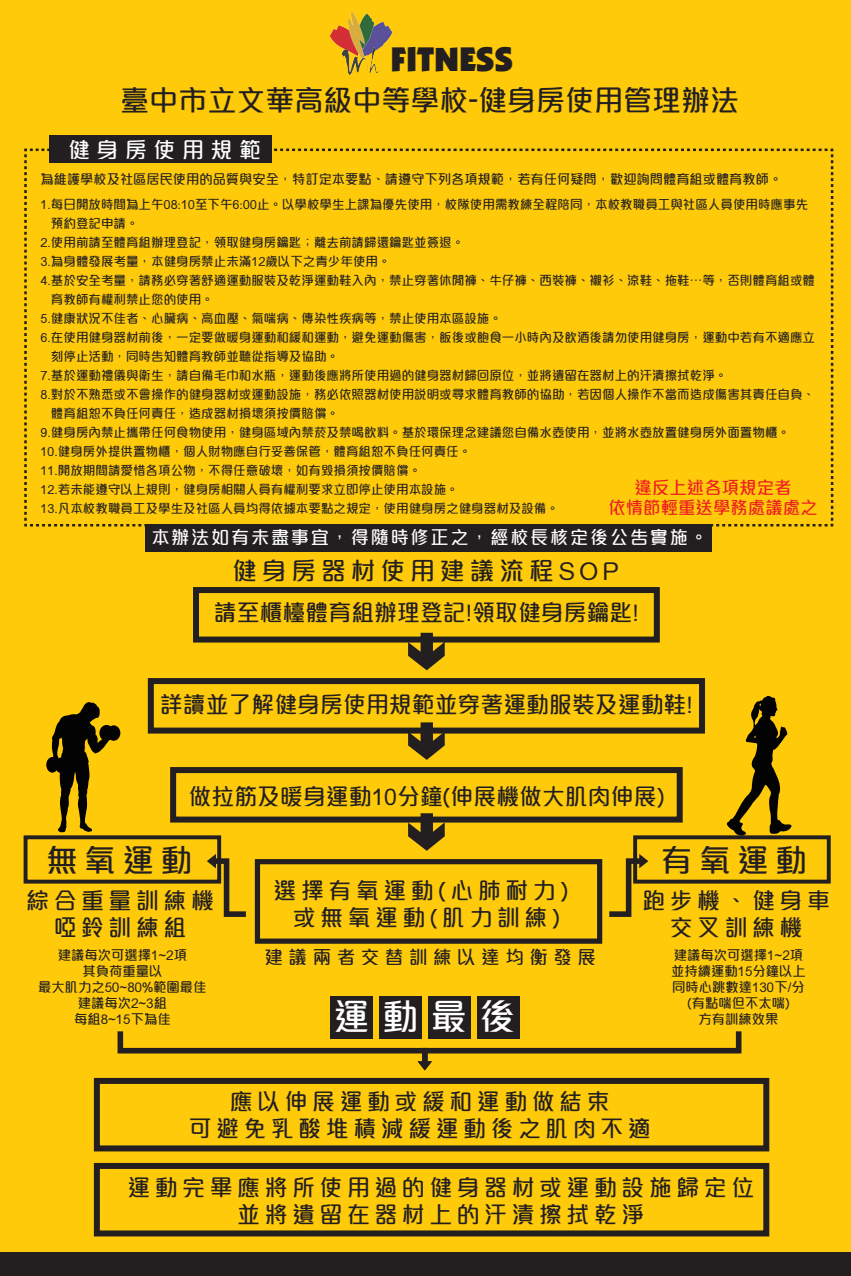
<style>
.page{position:relative;width:851px;height:1276px;background:#fff}
.page>*{position:absolute;margin:0;border:0;box-sizing:border-box;transform-origin:0 0}
.t1{font:500 36.05px "M Elle HK";color:#fff}
.t2{font:900 34.35px "Kabel IT Cby BT";color:#231f20}
.t3{font:500 31.7px "M Elle HK";letter-spacing:.2em;color:#231f20}
.t4{font:500 29px "M Elle HK";color:#231f20}
.t5{font:500 24.75px "M Elle HK";letter-spacing:.2em;color:#231f20}
.t6{font:500 22.9px/27px "M Elle HK";letter-spacing:.2em;color:#231f20;text-align:center}
.t7{font:500 22.9px "M Elle HK";color:#231f20}
.t8{font:500 21.9px "M Elle HK";letter-spacing:.3em;color:#fff}
.t9{font:500 18.5px "M Elle HK";letter-spacing:.3em;color:#231f20}
.t10{font:500 18.2px "M Elle HK";letter-spacing:.095em;color:#fff}
.t11{font:500 17.45px/20.9px "M Elle HK";color:#ee1d23;text-align:center}
.t12{font:500 13.3px/16px "M Elle HK";color:#231f20;text-align:center}
.t13{font:500 13.25px "M Elle HK";color:#231f20}
.t14{font:500 12.5px "M Elle HK";color:#231f20}
</style>
<div class="page">
<div style="left:0;top:0;width:850px;height:1276px;background:#feca0a"></div>
<div style="left:50px;top:135px;width:222px;height:28px;background:#231f20"></div>
<div style="left:145px;top:524px;width:567px;height:27px;background:#231f20"></div>
<div style="left:255px;top:859px;width:347px;height:84px;border:5px solid #231f20"></div>
<div style="left:94px;top:1163px;width:675px;height:73px;border:6px solid #231f20"></div>
<div style="left:94px;top:1078px;width:675px;height:73px;border:6px solid #231f20"></div>
<img style="left:329px;top:11px;width:64px;height:64px">
<svg style="left:24px;top:147px;width:810px;height:380px"></svg>
<div style="left:193px;top:587px;width:466px;height:55px;border:6px solid #231f20"></div>
<div style="left:148px;top:678px;width:557px;height:55px;border:6px solid #231f20"></div>
<div style="left:170px;top:767px;width:512px;height:55px;border:6px solid #231f20"></div>
<div style="left:24px;top:835px;width:197px;height:48px;border:4px solid #231f20"></div>
<div style="left:633px;top:835px;width:197px;height:48px;border:4px solid #231f20"></div>
<svg style="left:408px;top:633px;width:36px;height:37px"></svg>
<svg style="left:408px;top:722px;width:36px;height:38px"></svg>
<svg style="left:408px;top:813px;width:36px;height:38px"></svg>
<svg style="left:207px;top:854px;width:39px;height:63px"></svg>
<svg style="left:117px;top:1031px;width:624px;height:39px"></svg>
<svg style="left:609px;top:854px;width:39px;height:63px"></svg>
<div style="left:330px;top:996px;width:43px;height:43px;background:#231f20"></div>
<div style="left:379px;top:996px;width:43px;height:43px;background:#231f20"></div>
<div style="left:428px;top:996px;width:42px;height:43px;background:#231f20"></div>
<div style="left:477px;top:996px;width:42px;height:43px;background:#231f20"></div>
<div style="left:0;top:1253px;width:850px;height:23px;background:#231f20"></div>
<svg style="left:46px;top:702px;width:74px;height:130px"></svg>
<svg style="left:725px;top:695px;width:66px;height:141px"></svg>
<h2 class="t2" style="left:390px;top:37px;width:124px">FITNESS</h2>
<h3 class="t4" style="left:120px;top:80px;width:620px">臺中市立文華高級中等學校-健身房使用管理辦法</h3>
<h3 class="t8" style="left:68px;top:134px;width:194px">健身房使用規範</h3>
<p class="t13" style="left:40px;top:170px;width:743px">為維護學校及社區居民使用的品質與安全，特訂定本要點、請遵守下列各項規範，若有任何疑問，歡迎詢問體育組或體育教師。</p>
<p class="t14" style="left:41px;top:195px;width:769px">1.每日開放時間為上午08:10至下午6:00止。以學校學生上課為優先使用，校隊使用需教練全程陪同，本校教職員工與社區人員使用時應事先</p>
<p class="t14" style="left:51px;top:214px;width:89px">預約登記申請。</p>
<p class="t14" style="left:41px;top:233px;width:425px">2.使用前請至體育組辦理登記，領取健身房鑰匙；離去前請歸還鑰匙並簽退。</p>
<p class="t14" style="left:41px;top:252px;width:351px">3.為身體發展考量，本健身房禁止未滿12歲以下之青少年使用。</p>
<p class="t14" style="left:41px;top:271px;width:776px">4.基於安全考量，請務必穿著舒適運動服裝及乾淨運動鞋入內，禁止穿著休閒褲、牛仔褲、西裝褲、襯衫、涼鞋、拖鞋⋯等，否則體育組或體</p>
<p class="t14" style="left:51px;top:290px;width:164px">育教師有權利禁止您的使用。</p>
<p class="t14" style="left:41px;top:309px;width:463px">5.健康狀況不佳者、心臟病、高血壓、氣喘病、傳染性疾病等，禁止使用本區設施。</p>
<p class="t14" style="left:41px;top:328px;width:776px">6.在使用健身器材前後，一定要做暖身運動和緩和運動，避免運動傷害，飯後或飽食一小時內及飲酒後請勿使用健身房，運動中若有不適應立</p>
<p class="t14" style="left:51px;top:347px;width:289px">刻停止活動，同時告知體育教師並聽從指導及協助。</p>
<p class="t14" style="left:41px;top:366px;width:688px">7.基於運動禮儀與衛生，請自備毛巾和水瓶，運動後應將所使用過的健身器材歸回原位，並將遺留在器材上的汗漬擦拭乾淨。</p>
<p class="t14" style="left:41px;top:385px;width:776px">8.對於不熟悉或不會操作的健身器材或運動設施，務必依照器材使用說明或尋求體育教師的協助，若因個人操作不當而造成傷害其責任自負、</p>
<p class="t14" style="left:51px;top:404px;width:289px">體育組恕不負任何責任，造成器材損壞須按價賠償。</p>
<p class="t14" style="left:41px;top:423px;width:750px">9.健身房內禁止攜帶任何食物使用，健身區域內禁菸及禁喝飲料。基於環保理念建議您自備水壺使用，並將水壺放置健身房外面置物櫃。</p>
<p class="t14" style="left:41px;top:442px;width:432px">10.健身房外提供置物櫃，個人財物應自行妥善保管，體育組恕不負任何責任。</p>
<p class="t14" style="left:41px;top:461px;width:382px">11.開放期間請愛惜各項公物，不得任意破壞，如有毀損須按價賠償。</p>
<p class="t14" style="left:41px;top:480px;width:419px">12.若未能遵守以上規則，健身房相關人員有權利要求立即停止使用本設施。</p>
<p class="t14" style="left:41px;top:499px;width:520px">13.凡本校教職員工及學生及社區人員均得依據本要點之規定，使用健身房之健身器材及設備。</p>
<h3 class="t11" style="left:608px;top:475px;width:211px">違反上述各項規定者<br>依情節輕重送學務處議處之</h3>
<h3 class="t10" style="left:151px;top:524px;width:558px">本辦法如有未盡事宜，得隨時修正之，經校長核定後公告實施。</h3>
<h3 class="t5" style="left:232px;top:553px;width:388px">健身房器材使用建議流程SOP</h3>
<h3 class="t7" style="left:214px;top:596px;width:426px">請至櫃檯體育組辦理登記!領取健身房鑰匙!</h3>
<h3 class="t7" style="left:160px;top:688px;width:534px">詳讀並了解健身房使用規範並穿著運動服裝及運動鞋!</h3>
<h3 class="t7" style="left:188px;top:780px;width:477px">做拉筋及暖身運動10分鐘(伸展機做大肌肉伸展)</h3>
<h3 class="t3" style="left:46px;top:838px;width:147px">無氧運動</h3>
<h3 class="t3" style="left:660px;top:838px;width:147px">有氧運動</h3>
<h3 class="t6" style="left:273px;top:875px;width:296px">選擇有氧運動(心肺耐力)或無氧運動(肌力訓練)</h3>
<h3 class="t6" style="left:26px;top:885px;width:189px">綜合重量訓練機啞鈴訓練組</h3>
<h3 class="t6" style="left:642px;top:885px;width:189px">跑步機、健身車交叉訓練機</h3>
<p class="t12" style="left:38px;top:946px;width:170px">建議每次可選擇1~2項<br>其負荷重量以<br>最大肌力之50~80%範圍最佳建議每次2~3組<br>每組8~15下為佳</p>
<h3 class="t9" style="left:264px;top:944px;width:333px">建議兩者交替訓練以達均衡發展</h3>
<h1 class="t1" style="left:333px;top:991px;width:183px">運動最後</h1>
<p class="t12" style="left:671px;top:946px;width:136px">建議每次可選擇1~2項並持續運動15分鐘以上同時心跳數達130下/分(有點喘但不太喘)<br>方有訓練效果</p>
<h3 class="t6" style="left:189px;top:1086px;width:463px">應以伸展運動或緩和運動做結束<br>可避免乳酸堆積減緩運動後之肌肉不適</h3>
<h3 class="t6" style="left:127px;top:1172px;width:628px">運動完畢應將所使用過的健身器材或運動設施歸定位並將遺留在器材上的汗漬擦拭乾淨</h3>
</div>
